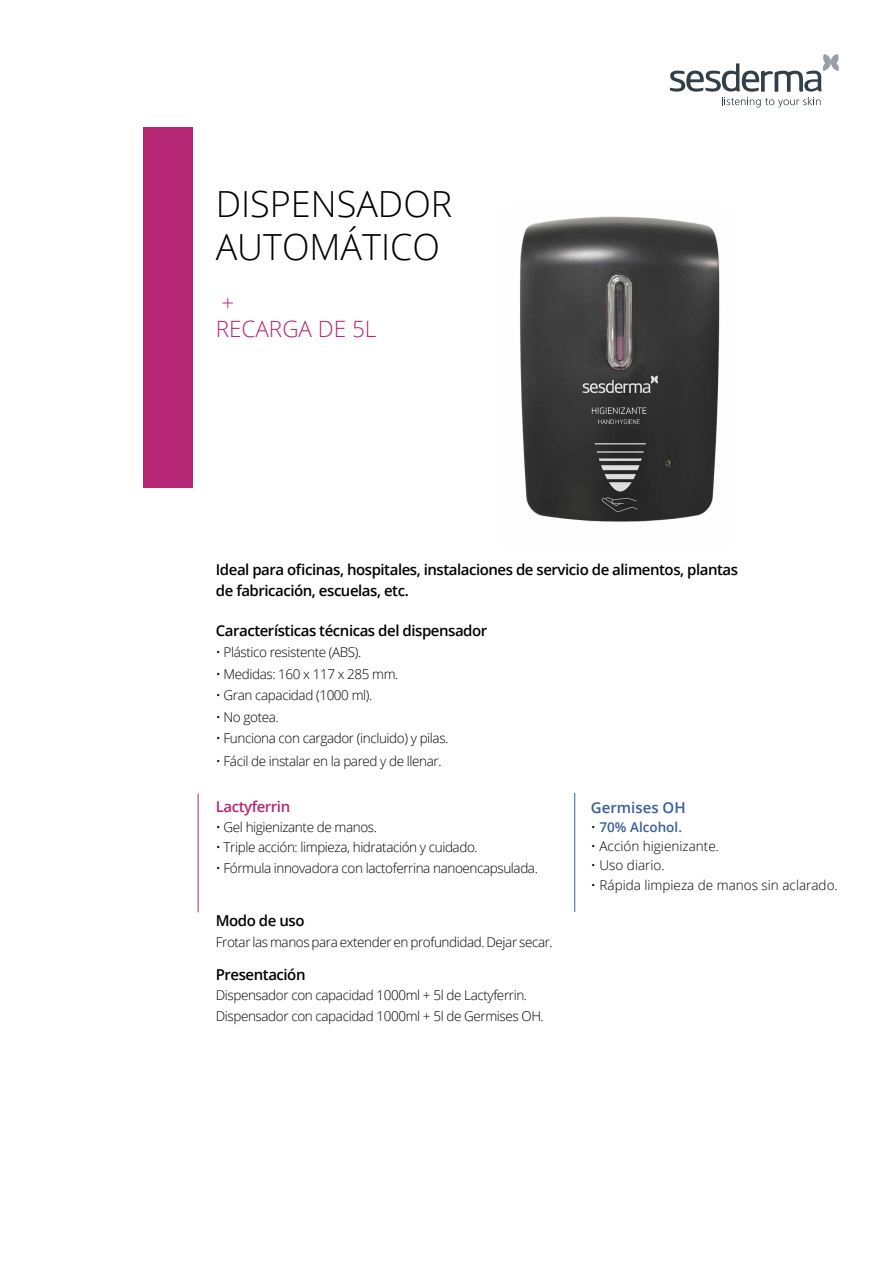
<style>
.page{position:relative;width:893px;height:1263px;background:#fff}
.page>*{position:absolute;margin:0;border:0;box-sizing:border-box;transform-origin:0 0}
.t1{font:300 36px/43.2px "Open Sans";color:#000}
.t2{font:300 22.5px/25.5px "Open Sans";color:#b52774}
.t3{font:600 15px/21px "Open Sans";letter-spacing:-.03em;color:#000}
.t4{font:600 15px "Open Sans";letter-spacing:-.03em;color:#b52774}
.t5{font:600 15px "Open Sans";color:#395e9e}
.t6{font:300 13.5px/20.4px "Open Sans";letter-spacing:-.03em;color:#000}
.t7{font:300 13.5px "Open Sans";color:#000}
.t8{font:600 13.5px "Open Sans";color:#395e9e}
.s1{font-weight:300;color:#000}
</style>
<div class="page">
<svg style="left:670px;top:54px;width:169px;height:53px"></svg>
<img style="left:520px;top:216px;width:200px;height:306px">
<div style="left:143px;top:127px;width:50px;height:361px;background:#b52774"></div>
<hr style="left:574px;top:793px;width:1px;height:119px;background:#395e9e">
<hr style="left:198px;top:793px;width:1px;height:119px;background:#b52774">
<h1 class="t1" style="left:216px;top:182px;width:238px">DISPENSADOR<br>AUTOMÁTICO</h1>
<h2 class="t2" style="left:216px;top:290px;width:162px">+<br>RECARGA DE 5L</h2>
<p class="t3" style="left:216px;top:558px;width:524px">Ideal para oficinas, hospitales, instalaciones de servicio de alimentos, plantas de fabricación, escuelas, etc.</p>
<p class="t3" style="left:216px;top:620px;width:273px">Características técnicas del dispensador</p>
<p class="t6" style="left:216px;top:642px;width:147px">• Plástico resistente (ABS).</p>
<p class="t6" style="left:216px;top:663px;width:184px">• Medidas: 160 x 117 x 285 mm.</p>
<p class="t6" style="left:216px;top:685px;width:158px">• Gran capacidad (1000 ml).</p>
<p class="t6" style="left:216px;top:706px;width:64px">• No gotea.</p>
<p class="t6" style="left:216px;top:727px;width:234px">• Funciona con cargador (incluido) y pilas.</p>
<p class="t6" style="left:216px;top:750px;width:227px">• Fácil de instalar en la pared y de llenar.</p>
<p class="t4" style="left:216px;top:796px;width:76px">Lactyferrin</p>
<p class="t6" style="left:216px;top:816px;width:163px">• Gel higienizante de manos.</p>
<p class="t6" style="left:216px;top:837px;width:263px">• Triple acción: limpieza, hidratación y cuidado.</p>
<p class="t6" style="left:216px;top:857px;width:324px">• Fórmula innovadora con lactoferrina nanoencapsulada.</p>
<p class="t3" style="left:216px;top:910px;width:90px">Modo de uso</p>
<p class="t6" style="left:216px;top:931px;width:339px">Frotar las manos para extender en profundidad. Dejar secar.</p>
<p class="t3" style="left:216px;top:963px;width:91px">Presentación</p>
<p class="t6" style="left:216px;top:985px;width:330px">Dispensador con capacidad 1000ml + 5l de Lactyferrin.<br>Dispensador con capacidad 1000ml + 5l de Germises OH.</p>
<p class="t5" style="left:591px;top:797px;width:96px">Germises OH</p>
<p class="t8" style="left:591px;top:818px;width:93px"><span class="s1">•</span> 70% Alcohol.</p>
<p class="t7" style="left:591px;top:837px;width:129px">• Acción higienizante.</p>
<p class="t7" style="left:591px;top:856px;width:75px">• Uso diario.</p>
<p class="t7" style="left:591px;top:875px;width:248px">• Rápida limpieza de manos sin aclarado.</p>
</div>
